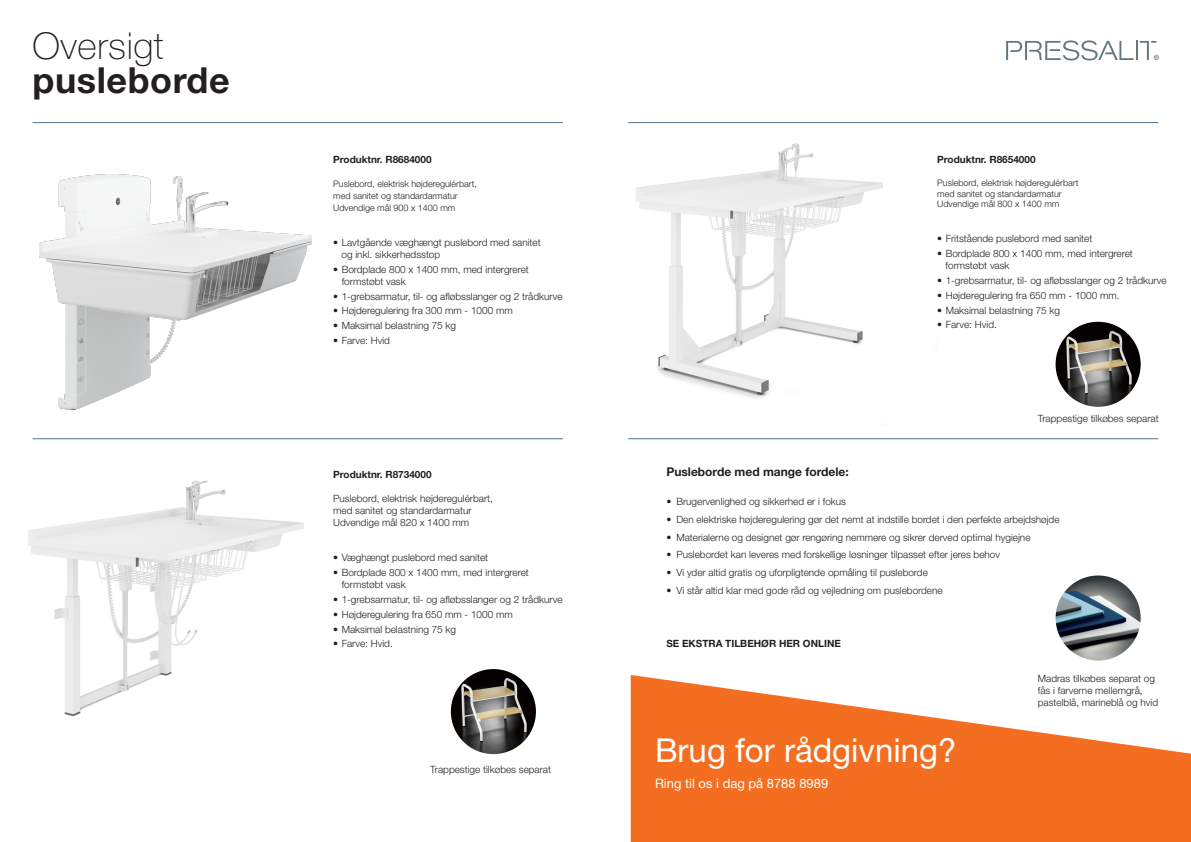
<style>
.page{position:relative;width:1191px;height:842px;background:#fff}
.page>*{position:absolute;margin:0;border:0;box-sizing:border-box;transform-origin:0 0}
.t1{font:100 37px "Helvetica Neue LT Std";letter-spacing:.015em;color:#231f20}
.t2{font:700 35.9px "Helvetica Neue LT Std";letter-spacing:.015em;color:#231f20}
.t3{font:33px "Helvetica Neue LT Std";color:#fff}
.t4{font:13px "Helvetica Neue LT Std";color:#fff}
.Produkt_bullits_over{font:700 12px "Helvetica Neue LT Std";color:#231f20}
.Produkttekst_ved_var{font:300 10px/12px "Helvetica Neue LT Std";color:#231f20}
.Prudukt_bullittekst{font:300 10px "Helvetica Neue LT Std";color:#231f20}
.Produkt_light{font:300 10px "Helvetica Neue LT Std";color:#231f20}
.Produkt_fed{font:300 10px "Helvetica Neue LT Std";color:#231f20}
.Produkt_fed-2{font:700 10px "Helvetica Neue LT Std";color:#231f20}
.Prudukt_bullittekst-2{font:700 10px "Helvetica Neue LT Std";color:#231f20}
.Produkt_fed-3{font:300 9px "Helvetica Neue LT Std";color:#231f20}
</style>
<div class="page">
<svg style="left:630px;top:675px;width:561px;height:167px;fill:#f36e21"></svg>
<img style="left:628px;top:123px;width:309px;height:275px">
<img style="left:28px;top:480px;width:276px;height:237px">
<img style="left:1055px;top:575px;width:85px;height:85px;border-radius:43px">
<img style="left:1055px;top:322px;width:85px;height:85px;border-radius:43px">
<img style="left:451px;top:669px;width:85px;height:85px;border-radius:43px">
<svg style="left:1006px;top:40px;width:152px;height:20px"></svg>
<hr style="left:33px;top:438px;width:530px;height:1px;background:#54738c">
<hr style="left:628px;top:438px;width:530px;height:1px;background:#54738c">
<img style="left:39px;top:174px;width:272px;height:235px">
<hr style="left:33px;top:122px;width:530px;height:1px;background:#54738c">
<hr style="left:628px;top:122px;width:530px;height:1px;background:#54738c">
<p class="t1" style="left:33px;top:25px;width:132px">Oversigt</p>
<p class="t2" style="left:33px;top:58px;width:199px">pusleborde</p>
<p class="Produkt_fed-2" style="left:333px;top:153px;width:100px">Produktnr. R8684000</p>
<p class="Produkt_fed-3" style="left:333px;top:178px;width:145px">Puslebord, elektrisk højderegulérbart,</p>
<p class="Produkt_fed-3" style="left:333px;top:190px;width:126px">med sanitet og standardarmatur</p>
<p class="Produkt_fed-3" style="left:333px;top:202px;width:124px">Udvendige mål 900 x 1400 mm</p>
<p class="Produkttekst_ved_var" style="left:341px;top:236px;width:201px;text-indent:-8px">• Lavtgående væghængt puslebord med sanitet og inkl. sikkerhedsstop</p>
<p class="Produkttekst_ved_var" style="left:342px;top:263px;width:189px;text-indent:-8px">• Bordplade 800 x 1400 mm, med intergreret formstøbt vask</p>
<p class="Produkttekst_ved_var" style="left:333px;top:290px;width:231px">• 1-grebsarmatur, til- og afløbsslanger og 2 trådkurve</p>
<p class="Produkttekst_ved_var" style="left:333px;top:305px;width:181px">• Højderegulering fra 300 mm - 1000 mm</p>
<p class="Produkttekst_ved_var" style="left:333px;top:319px;width:124px">• Maksimal belastning 75 kg</p>
<p class="Produkttekst_ved_var" style="left:333px;top:334px;width:58px">• Farve: Hvid</p>
<p class="Produkt_fed-2" style="left:333px;top:469px;width:100px">Produktnr. R8734000</p>
<p class="Produkt_fed" style="left:333px;top:493px;width:161px">Puslebord, elektrisk højderegulérbart,</p>
<p class="Produkt_fed" style="left:333px;top:505px;width:140px">med sanitet og standardarmatur</p>
<p class="Produkt_fed" style="left:333px;top:517px;width:137px">Udvendige mål 820 x 1400 mm</p>
<p class="Produkttekst_ved_var" style="left:333px;top:551px;width:156px">• Væghængt puslebord med sanitet</p>
<p class="Produkttekst_ved_var" style="left:342px;top:566px;width:189px;text-indent:-8px">• Bordplade 800 x 1400 mm, med intergreret formstøbt vask</p>
<p class="Produkttekst_ved_var" style="left:333px;top:593px;width:231px">• 1-grebsarmatur, til- og afløbsslanger og 2 trådkurve</p>
<p class="Produkttekst_ved_var" style="left:333px;top:608px;width:181px">• Højderegulering fra 650 mm - 1000 mm</p>
<p class="Produkttekst_ved_var" style="left:333px;top:623px;width:124px">• Maksimal belastning 75 kg</p>
<p class="Produkttekst_ved_var" style="left:333px;top:638px;width:61px">• Farve: Hvid.</p>
<p class="Produkt_light" style="left:430px;top:763px;width:122px">Trappestige tilkøbes separat</p>
<p class="Produkt_fed-2" style="left:937px;top:153px;width:100px">Produktnr. R8654000</p>
<p class="Produkt_fed-3" style="left:937px;top:177px;width:143px">Puslebord, elektrisk højderegulérbart</p>
<p class="Produkt_fed-3" style="left:937px;top:188px;width:126px">med sanitet og standardarmatur</p>
<p class="Produkt_fed-3" style="left:937px;top:199px;width:124px">Udvendige mål 800 x 1400 mm</p>
<p class="Produkttekst_ved_var" style="left:937px;top:232px;width:157px">• Fritstående puslebord med sanitet</p>
<p class="Produkttekst_ved_var" style="left:945px;top:247px;width:189px;text-indent:-8px">• Bordplade 800 x 1400 mm, med intergreret formstøbt vask</p>
<p class="Produkttekst_ved_var" style="left:937px;top:274px;width:231px">• 1-grebsarmatur, til- og afløbsslanger og 2 trådkurve</p>
<p class="Produkttekst_ved_var" style="left:937px;top:289px;width:184px">• Højderegulering fra 650 mm - 1000 mm.</p>
<p class="Produkttekst_ved_var" style="left:937px;top:304px;width:124px">• Maksimal belastning 75 kg</p>
<p class="Produkttekst_ved_var" style="left:937px;top:319px;width:61px">• Farve: Hvid.</p>
<p class="Produkt_light" style="left:1037px;top:413px;width:122px">Trappestige tilkøbes separat</p>
<p class="Produkt_bullits_over" style="left:666px;top:464px;width:184px">Pusleborde med mange fordele:</p>
<p class="Prudukt_bullittekst" style="left:666px;top:496px;width:181px">• Brugervenlighed og sikkerhed er i fokus</p>
<p class="Prudukt_bullittekst" style="left:666px;top:513px;width:395px">• Den elektriske højderegulering gør det nemt at indstille bordet i den perfekte arbejdshøjde</p>
<p class="Prudukt_bullittekst" style="left:666px;top:531px;width:366px">• Materialerne og designet gør rengøring nemmere og sikrer derved optimal hygiejne</p>
<p class="Prudukt_bullittekst" style="left:666px;top:549px;width:335px">• Puslebordet kan leveres med forskellige løsninger tilpasset efter jeres behov</p>
<p class="Prudukt_bullittekst" style="left:666px;top:566px;width:263px">• Vi yder altid gratis og uforpligtende opmåling til pusleborde</p>
<p class="Prudukt_bullittekst" style="left:666px;top:584px;width:278px">• Vi står altid klar med gode råd og vejledning om puslebordene</p>
<p class="Prudukt_bullittekst-2" style="left:666px;top:637px;width:176px">SE EKSTRA TILBEHØR HER ONLINE</p>
<p class="t3" style="left:655px;top:731px;width:303px">Brug for rådgivning?</p>
<p class="t4" style="left:655px;top:776px;width:175px">Ring til os i dag på 8788 8989</p>
<p class="Produkt_light" style="left:1037px;top:672px;width:119px">Madras tilkøbes separat og</p>
<p class="Produkt_light" style="left:1037px;top:684px;width:106px">fås i farverne mellemgrå,</p>
<p class="Produkt_light" style="left:1037px;top:696px;width:122px">pastelblå, marineblå og hvid</p>
</div>
